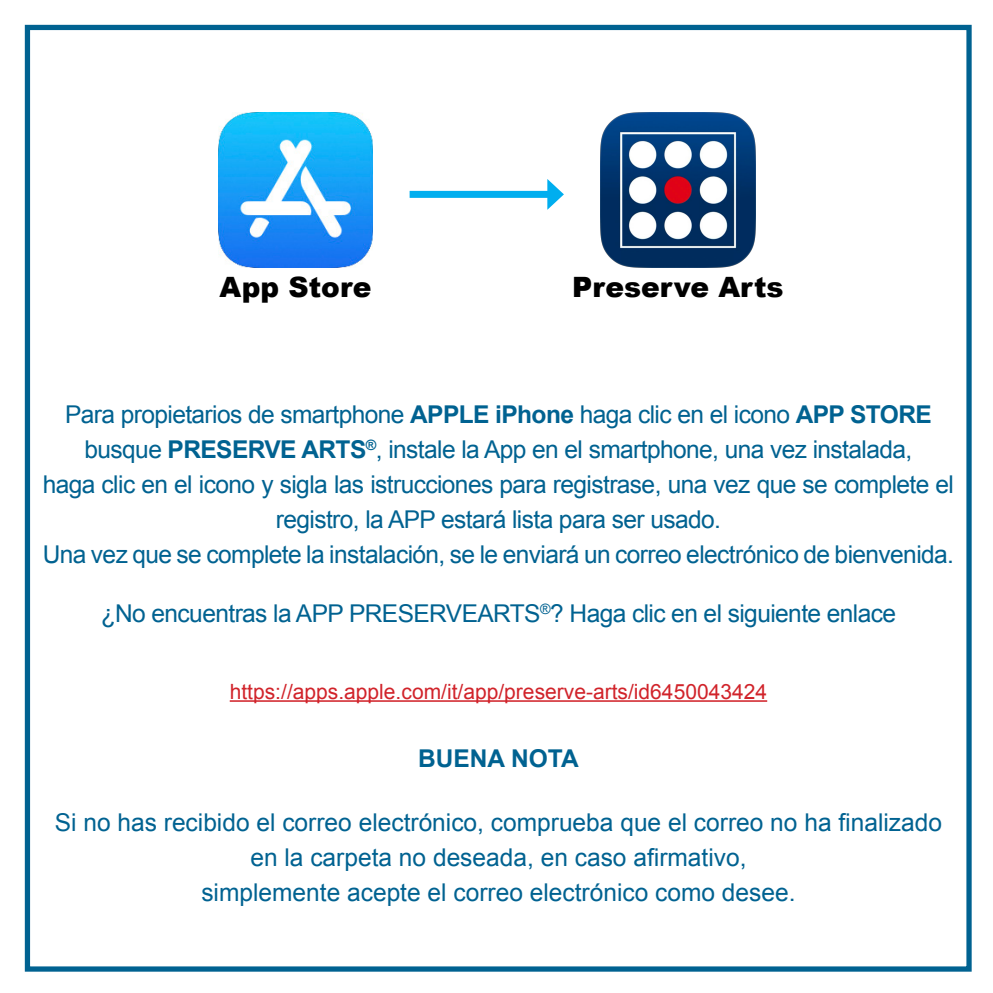
<style>
.page{position:relative;width:993px;height:993px;background:#fff}
.page>*{position:absolute;margin:0;border:0;box-sizing:border-box;transform-origin:0 0}
.t1{font:900 28px "Arial";color:#000}
.t2{font:24.5px/35px "Arial";letter-spacing:-.025em;color:#006291;text-align:center}
.t3{font:24.5px "Arial";color:#006291}
.t4{font:700 24.5px "Arial";color:#006291}
.t5{font:21px "Arial";color:#d1232a}
.s1{font-weight:700}
</style>
<div class="page">
<hr style="left:230px;top:700px;width:537px;height:1px;background:#d1232a">
<img style="left:600px;top:113px;width:154px;height:154px">
<img style="left:218px;top:113px;width:154px;height:154px">
<div style="left:409px;top:191px;width:144px;height:7px;background:#00aeef"></div>
<svg style="left:547px;top:179px;width:16px;height:31px"></svg>
<div style="left:25px;top:25px;width:946px;height:946px;border:5px solid #006291"></div>
<p class="t1" style="left:219px;top:267px;width:153px">App Store</p>
<p class="t1" style="left:572px;top:267px;width:213px">Preserve Arts</p>
<p class="t2" style="left:65px;top:397px;width:868px">Para propietarios de smartphone <span class="s1">APPLE iPhone</span> haga clic en el icono <span class="s1">APP STORE</span></p>
<p class="t2" style="left:84px;top:432px;width:829px">busque <span class="s1">PRESERVE ARTS</span><sup>®</sup>, instale la App en el smartphone, una vez instalada,</p>
<p class="t2" style="left:43px;top:467px;width:912px">haga clic en el icono y sigla las istrucciones para registrase, una vez que se complete el registro, la APP estará lista para ser usado.</p>
<p class="t2" style="left:43px;top:537px;width:912px">Una vez que se complete la instalación, se le enviará un correo electrónico de bienvenida.</p>
<p class="t2" style="left:101px;top:595px;width:796px">¿No encuentras la APP PRESERVEARTS<sup>®</sup>? Haga clic en el siguiente enlace</p>
<p class="t5" style="left:230px;top:677px;width:538px">https://apps.apple.com/it/app/preserve-arts/id6450043424</p>
<p class="t4" style="left:418px;top:741px;width:162px">BUENA NOTA</p>
<p class="t3" style="left:55px;top:806px;width:888px">Si no has recibido el correo electrónico, comprueba que el correo no ha finalizado</p>
<p class="t3" style="left:250px;top:841px;width:497px">en la carpeta no deseada, en caso afirmativo,</p>
<p class="t3" style="left:201px;top:876px;width:595px">simplemente acepte el correo electrónico como desee.</p>
</div>
